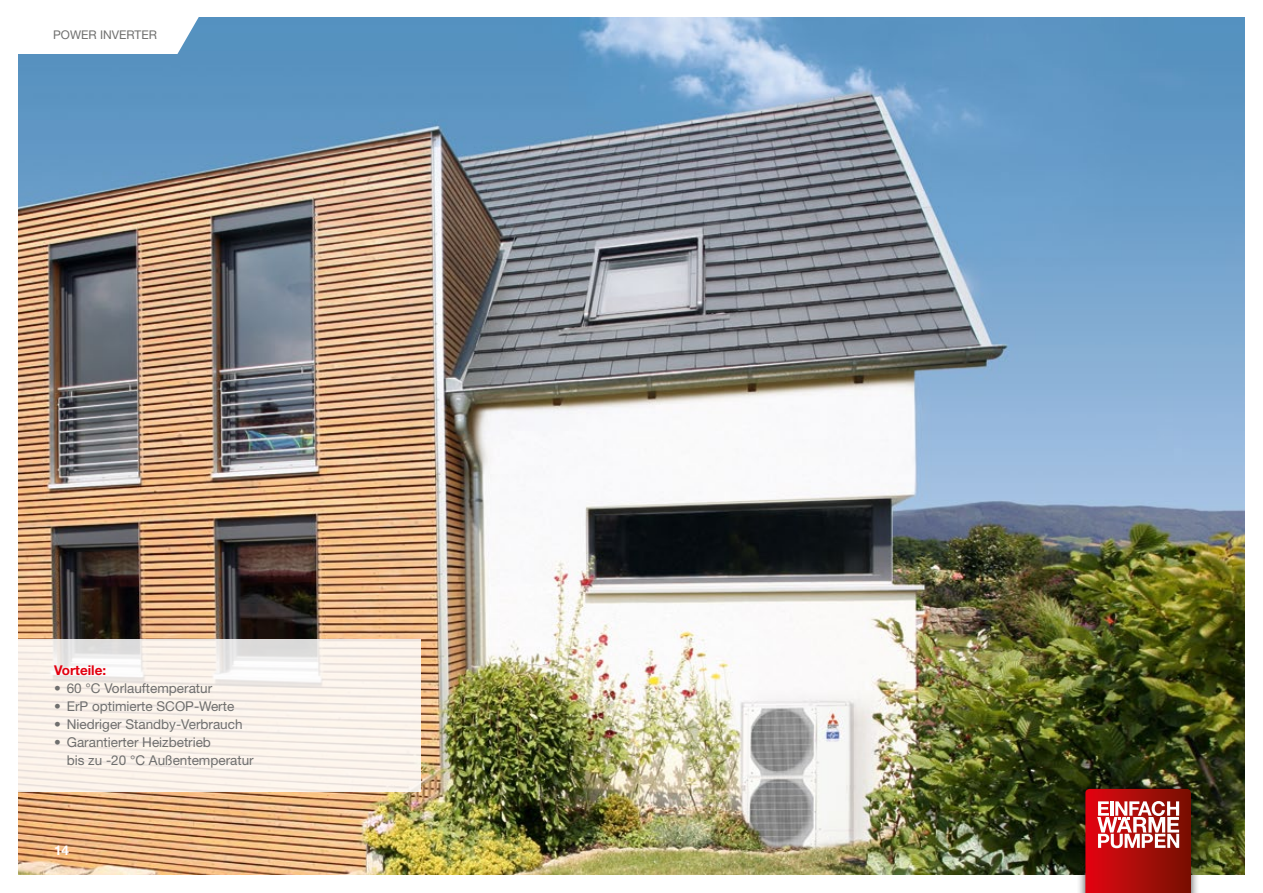
<style>
.page{position:relative;width:1263px;height:893px;background:#fff}
.page>*{position:absolute;margin:0;border:0;box-sizing:border-box;transform-origin:0 0}
.t1{font:13.5px/18px "Helvetica Neue LT Pro";color:#6f6f6e}
.t2{font:700 13.5px "Helvetica Neue LT Pro";color:#e3000f}
.t3{font:700 13.5px "Helvetica Neue LT Pro";color:#fff}
.t4{font:12px "Helvetica Neue LT Pro";color:#6f6f6e}
</style>
<div class="page">
<img style="left:18px;top:18px;width:1227px;height:857px">
<svg style="left:18px;top:17px;width:181px;height:37px"></svg>
<svg style="left:18px;top:639px;width:403px;height:152px;fill:#fcf4ec"></svg>
<div style="left:1076px;top:780px;width:124px;height:113px;background:#000;opacity:.75"></div>
<svg style="left:1085px;top:789px;width:106px;height:104px"></svg>
<p class="t4" style="left:53px;top:28px;width:18px">Power</p>
<p class="t4" style="left:100px;top:28px;width:12px">Inverter</p>
<p class="t2" style="left:54px;top:662px;width:54px">Vorteile:</p>
<p class="t1" style="left:54px;top:679px;width:160px">• 60 °C Vorlauftemperatur</p>
<p class="t1" style="left:54px;top:697px;width:182px">• ErP optimierte SCOP-Werte</p>
<p class="t1" style="left:54px;top:715px;width:190px">• Niedriger Standby-Verbrauch</p>
<p class="t1" style="left:67px;top:733px;width:188px;text-indent:-13px">• Garantierter Heizbetrieb<br>bis zu -20 °C Außentemperatur</p>
<p class="t3" style="left:54px;top:842px;width:17px">14</p>
</div>
